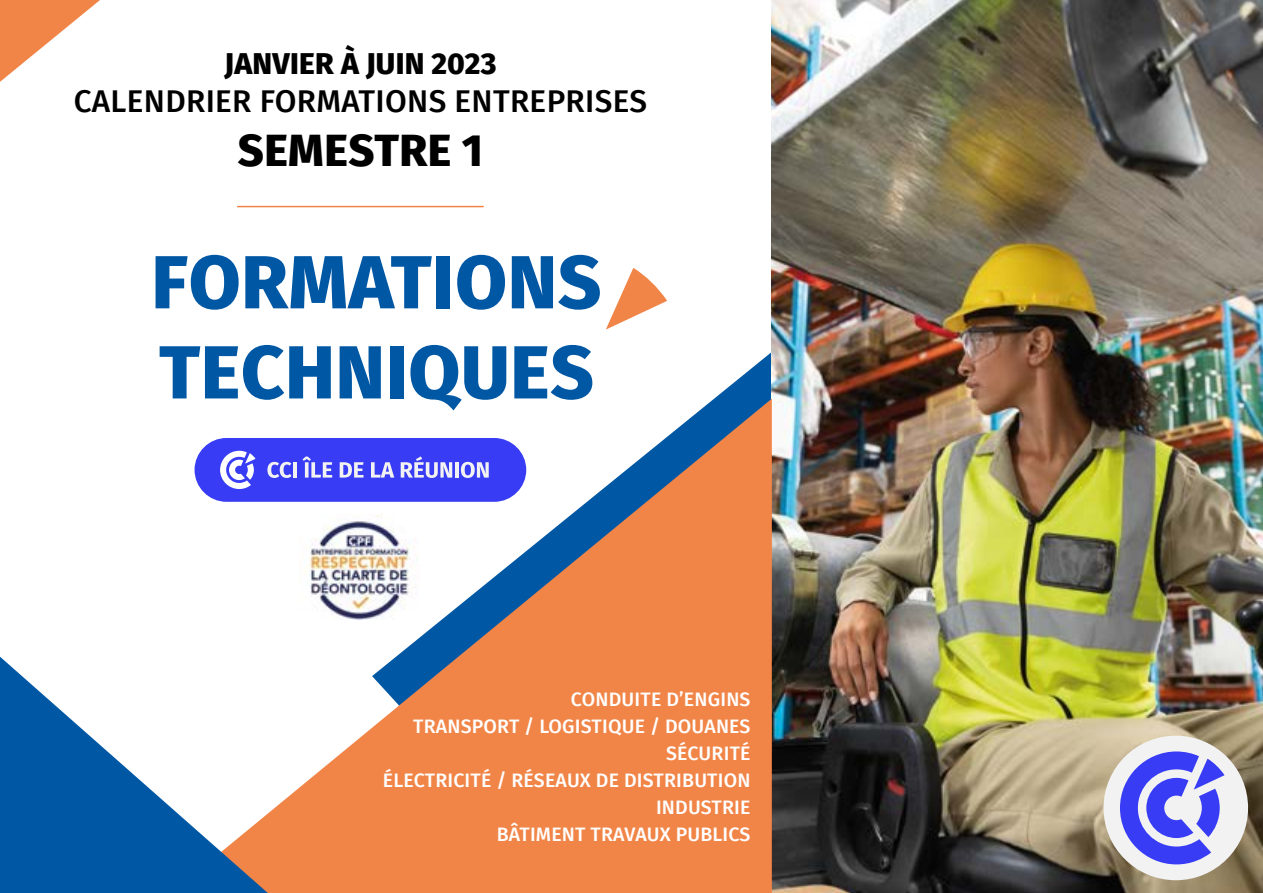
<style>
.page{position:relative;width:1263px;height:893px;background:#fff}
.page>*{position:absolute;margin:0;border:0;box-sizing:border-box;transform-origin:0 0}
.t1{font:800 75.15px/90.2px "Fira Sans";letter-spacing:.01em;color:#0058a5}
.t2{font:800 45px "Fira Sans";letter-spacing:.01em;color:#000}
.t3{font:500 31.5px "Fira Sans";letter-spacing:.01em;color:#000}
.t4{font:800 30px "Fira Sans";letter-spacing:.01em;color:#000}
.t5{font:500 19.5px/27px "Fira Sans";letter-spacing:.01em;color:#fff;text-align:right}
</style>
<div class="page">
<svg style="left:714px;top:352px;width:58px;height:47px"></svg>
<img style="left:772px;top:0;width:491px;height:893px">
<svg style="left:0;top:0;width:100px;height:82px"></svg>
<svg style="left:194px;top:399px;width:578px;height:494px;fill:#f18547"></svg>
<svg style="left:0;top:657px;width:268px;height:236px"></svg>
<div style="left:195px;top:438px;width:331px;height:64px;background:#383df5;border-radius:32px"></div>
<svg style="left:220px;top:451px;width:35px;height:38px"></svg>
<svg style="left:267px;top:462px;width:25px;height:16px"></svg>
<hr style="left:293px;top:462px;width:4px;height:16px;background:#f2f2f2">
<svg style="left:302px;top:457px;width:30px;height:21px"></svg>
<svg style="left:340px;top:462px;width:23px;height:16px"></svg>
<svg style="left:371px;top:462px;width:23px;height:16px"></svg>
<svg style="left:401px;top:456px;width:51px;height:22px"></svg>
<hr style="left:455px;top:462px;width:4px;height:16px;background:#f2f2f2">
<svg style="left:461px;top:462px;width:28px;height:16px"></svg>
<div style="left:1103px;top:736px;width:145px;height:144px;background:#f2f2f2;border-radius:50%"></div>
<svg style="left:1120px;top:751px;width:104px;height:113px"></svg>
<hr style="left:237px;top:206px;width:247px;height:1px;background:#f18547">
<svg style="left:606px;top:268px;width:61px;height:61px"></svg>
<img style="left:298px;top:514px;width:124px;height:105px">
<h3 class="t4" style="left:224px;top:37px;width:273px">JANVIER À JUIN 2023</h3>
<h3 class="t3" style="left:74px;top:76px;width:575px">CALENDRIER FORMATIONS ENTREPRISES</h3>
<h2 class="t2" style="left:238px;top:111px;width:247px">SEMESTRE 1</h2>
<h1 class="t1" style="left:151px;top:231px;width:451px">FORMATIONS<br>TECHNIQUES</h1>
<p class="t5" style="left:383px;top:685px;width:369px">CONDUITE D’ENGINS<br>TRANSPORT / LOGISTIQUE / DOUANES<br>SÉCURITÉ<br>ÉLECTRICITÉ / RÉSEAUX DE DISTRIBUTION<br>INDUSTRIE<br>BÂTIMENT TRAVAUX PUBLICS</p>
</div>
